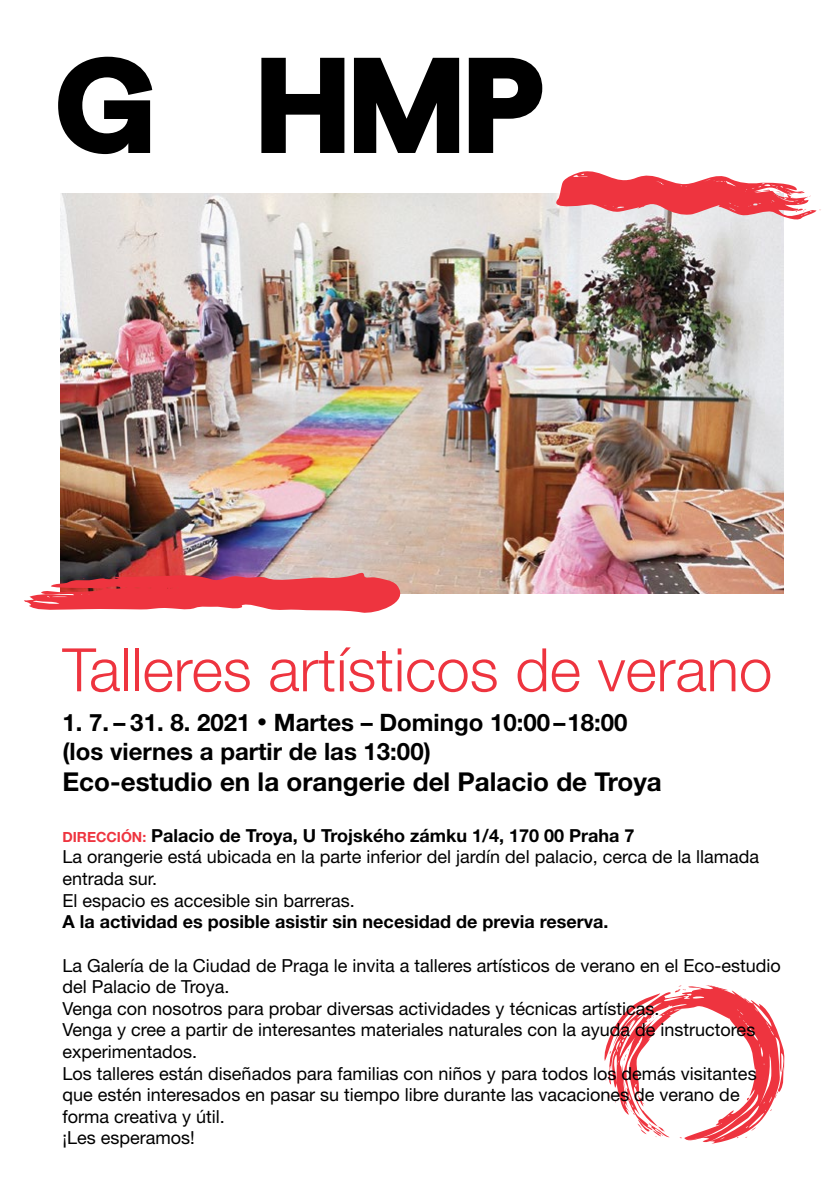
<style>
.page{position:relative;width:840px;height:1191px;background:#fff}
.page>*{position:absolute;margin:0;border:0;box-sizing:border-box;transform-origin:0 0}
.nad{font:300 60px "Helvetica Neue LT Pro";color:#ee343f}
.perex{font:700 26px "Helvetica Neue LT Pro";color:#000}
.perex-2{font:700 24px/28.8px "Helvetica Neue LT Pro";color:#000}
.helv{font:18px/21.6px "Helvetica Neue LT Pro";color:#000}
.helv-2{font:700 18px/21.6px "Helvetica Neue LT Pro";color:#000}
.s1{font-size:20px}
.s2{font-size:14px;color:#ee343f}
.s3{font-weight:400}
</style>
<div class="page">
<svg style="left:604px;top:985px;width:181px;height:159px"></svg>
<svg style="left:58px;top:57px;width:484px;height:97px"></svg>
<img style="left:60px;top:193px;width:722px;height:400px">
<svg style="left:24px;top:571px;width:387px;height:42px"></svg>
<svg style="left:546px;top:171px;width:274px;height:51px"></svg>
<p class="nad" style="left:62px;top:633px;width:711px">Talleres artísticos de verano</p>
<p class="perex-2" style="left:62px;top:708px;width:566px">1. 7. – 31. 8. 2021 <span class="s1">•</span> Martes – Domingo 10:00 –18:00 (los viernes a partir de las 13:00)</p>
<p class="perex" style="left:62px;top:765px;width:600px">Eco-estudio en la orangerie del Palacio de Troya</p>
<p class="helv-2" style="left:62px;top:824px;width:573px"><span class="s2">DIRECCIÓN:</span> Palacio de Troya, U Trojského zámku 1/4, 170 00 Praha 7</p>
<p class="helv" style="left:62px;top:846px;width:698px">La orangerie está ubicada en la parte inferior del jardín del palacio, cerca de la llamada entrada sur.</p>
<p class="helv-2" style="left:62px;top:889px;width:547px"><span class="s3">El espacio es accesible sin barreras.<br></span>A la actividad es posible asistir sin necesidad de previa reserva.</p>
<p class="helv" style="left:62px;top:954px;width:719px">La Galería de la Ciudad de Praga le invita a talleres artísticos de verano en el Eco-estudio del Palacio de Troya.</p>
<p class="helv" style="left:62px;top:997px;width:598px">Venga con nosotros para probar diversas actividades y técnicas artísticas.</p>
<p class="helv" style="left:62px;top:1018px;width:694px">Venga y cree a partir de interesantes materiales naturales con la ayuda de instructores experimentados.</p>
<p class="helv" style="left:62px;top:1062px;width:695px">Los talleres están diseñados para familias con niños y para todos los demás visitantes que estén interesados en pasar su tiempo libre durante las vacaciones de verano de forma creativa y útil.</p>
<p class="helv" style="left:62px;top:1126px;width:134px">¡Les esperamos!</p>
</div>
